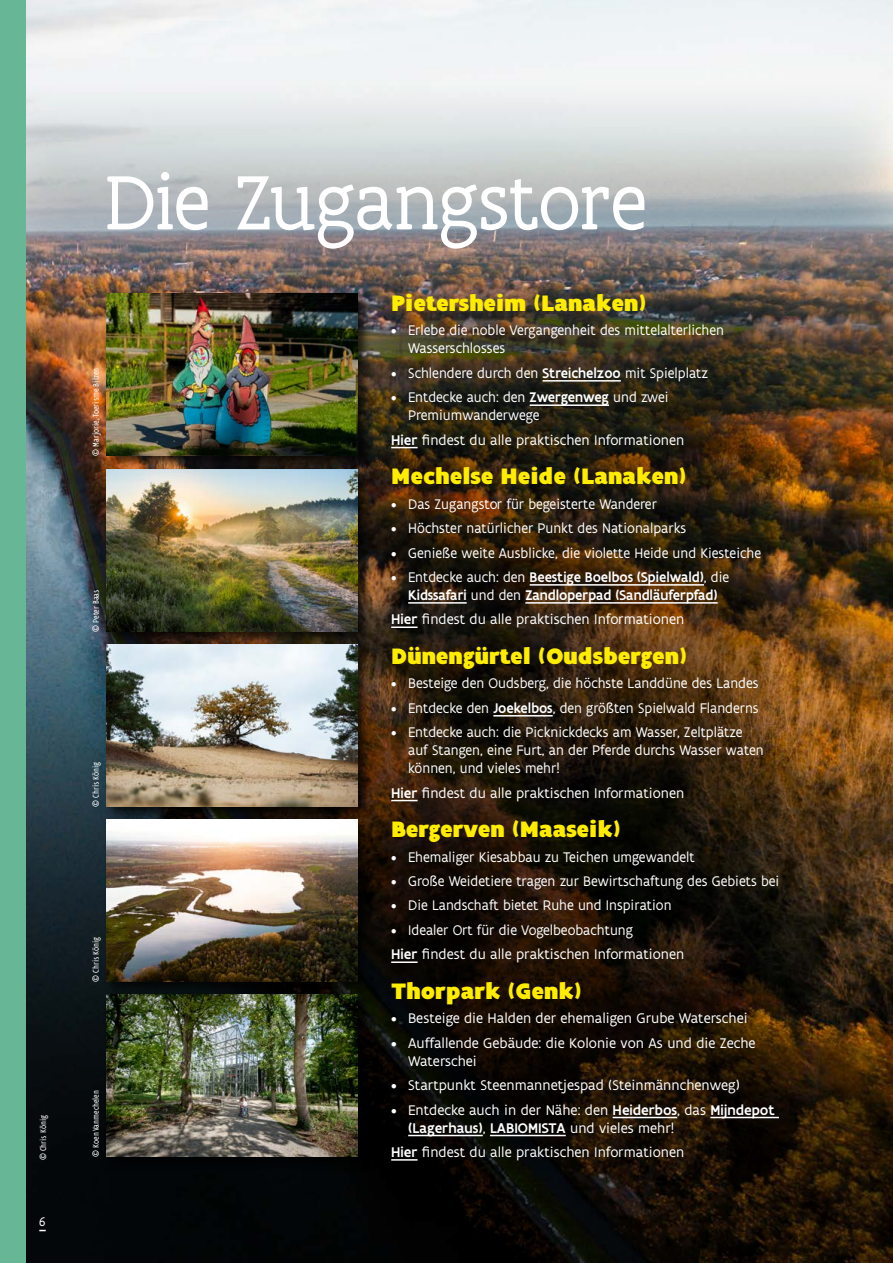
<style>
.page{position:relative;width:893px;height:1263px;background:#fff}
.page>*{position:absolute;margin:0;border:0;box-sizing:border-box;transform-origin:0 0}
.t1{font:82.5px "Flanders Art Serif";letter-spacing:-.015em;color:#fff}
.t2{font:900 24px "Flanders Art Sans";color:#ffed00}
.t3{font:15px/18px "Flanders Art Sans";color:#fff;scale:.96 1}
.t4{font:15px/18px "Flanders Art Sans";color:#fff}
.t5{font:500 15px/18px "Flanders Art Sans";color:#fff;text-align:center;scale:.96 1}
.t6{font:13.5px "Flanders Art Sans";color:#fff}
.t7{font:condensed 9px "Flanders Art Sans";color:#fff}
.s1{font-weight:500}
.s2{font-weight:400}
</style>
<div class="page">
<img style="left:26px;top:0;width:867px;height:1263px">
<svg style="left:26px;top:57px;width:867px;height:188px"></svg>
<svg style="left:358px;top:280px;width:429px;height:889px;background:#291d0d"></svg>
<div style="left:0;top:0;width:26px;height:1263px;background:#67b696"></div>
<hr style="left:543px;top:380px;width:78px;height:2px;background:#fff">
<hr style="left:530px;top:404px;width:79px;height:2px;background:#fff">
<svg style="left:391px;top:447px;width:27px;height:1px"></svg>
<hr style="left:530px;top:584px;width:174px;height:2px;background:#fff">
<hr style="left:408px;top:602px;width:59px;height:2px;background:#fff">
<hr style="left:525px;top:602px;width:193px;height:2px;background:#fff">
<hr style="left:391px;top:626px;width:27px;height:2px;background:#fff">
<hr style="left:493px;top:715px;width:60px;height:1px;background:#fff">
<svg style="left:391px;top:800px;width:27px;height:1px"></svg>
<hr style="left:391px;top:961px;width:27px;height:2px;background:#fff">
<hr style="left:613px;top:1117px;width:64px;height:1px;background:#fff">
<hr style="left:710px;top:1117px;width:69px;height:1px;background:#fff">
<hr style="left:408px;top:1135px;width:75px;height:1px;background:#fff">
<hr style="left:490px;top:1135px;width:76px;height:1px;background:#fff">
<svg style="left:391px;top:1159px;width:27px;height:1px"></svg>
<div style="left:103px;top:466px;width:270px;height:180px;background:#000;opacity:.75"></div>
<img style="left:107px;top:471px;width:251px;height:161px">
<div style="left:103px;top:290px;width:270px;height:181px;background:#000;opacity:.75"></div>
<img style="left:107px;top:293px;width:251px;height:163px">
<div style="left:103px;top:641px;width:270px;height:180px;background:#000;opacity:.75"></div>
<img style="left:107px;top:644px;width:251px;height:163px">
<div style="left:103px;top:991px;width:270px;height:180px;background:#000"></div>
<img style="left:107px;top:996px;width:251px;height:161px">
<div style="left:103px;top:816px;width:270px;height:180px;background:#000;opacity:.75"></div>
<img style="left:107px;top:819px;width:251px;height:163px">
<p class="t7" style="left:38px;top:1160px;width:47px;rotate:-90deg">© Chris König</p>
<p class="t6" style="left:39px;top:1213px;width:8px">6</p>
<h1 class="t1" style="left:106px;top:154px;width:544px">Die Zugangstore</h1>
<p class="t7" style="left:91px;top:455px;width:89px;rotate:-90deg">© Marjorie, Toerisme Bilzen</p>
<p class="t7" style="left:91px;top:631px;width:44px;rotate:-90deg">© Peter Baas</p>
<p class="t7" style="left:91px;top:807px;width:47px;rotate:-90deg">© Chris König</p>
<p class="t7" style="left:91px;top:982px;width:47px;rotate:-90deg">© Chris König</p>
<p class="t7" style="left:91px;top:1157px;width:68px;rotate:-90deg">© Koen Vanmechelen</p>
<h2 class="t2" style="left:391px;top:289px;width:257px">Pietersheim (Lanaken)</h2>
<p class="t3" style="left:408px;top:322px;width:331px;text-indent:-17px">• Erlebe die noble Vergangenheit des mittelalterlichen<br>Wasserschlosses</p>
<p class="t3" style="left:391px;top:364px;width:331px">• Schlendere durch den <span class="s1">Streichelzoo</span> mit Spielplatz</p>
<p class="t3" style="left:408px;top:389px;width:273px;text-indent:-17px">• Entdecke auch: den <span class="s1">Zwergenweg</span> und zwei<br>Premiumwanderwege</p>
<p class="t4" style="left:391px;top:431px;width:295px"><span class="s1">Hier</span> findest du alle praktischen Informationen</p>
<h2 class="t2" style="left:391px;top:462px;width:297px">Mechelse Heide (Lanaken)</h2>
<p class="t3" style="left:391px;top:495px;width:278px">• Das Zugangstor für begeisterte Wanderer</p>
<p class="t3" style="left:391px;top:519px;width:309px">• Höchster natürlicher Punkt des Nationalparks</p>
<p class="t3" style="left:391px;top:544px;width:387px">• Genieße weite Ausblicke, die violette Heide und Kiesteiche</p>
<p class="t5" style="left:391px;top:568px;width:354px"><span class="s2">• Entdecke auch: den</span> Beestige Boelbos (Spielwald)<span class="s2">, die<br></span>Kidssafari <span class="s2">und den</span> Zandloperpad (Sandläuferpfad)</p>
<p class="t4" style="left:391px;top:611px;width:295px"><span class="s1">Hier</span> findest du alle praktischen Informationen</p>
<h2 class="t2" style="left:391px;top:642px;width:298px">Dünengürtel (Oudsbergen)</h2>
<p class="t3" style="left:391px;top:675px;width:384px">• Besteige den Oudsberg, die höchste Landdüne des Landes</p>
<p class="t3" style="left:391px;top:699px;width:384px">• Entdecke den <span class="s1">Joekelbos</span>, den größten Spielwald Flanderns</p>
<p class="t3" style="left:408px;top:723px;width:372px;text-indent:-17px">• Entdecke auch: die Picknickdecks am Wasser, Zeltplätze auf Stangen, eine Furt, an der Pferde durchs Wasser waten können, und vieles mehr!</p>
<p class="t4" style="left:391px;top:784px;width:295px"><span class="s1">Hier</span> findest du alle praktischen Informationen</p>
<h2 class="t2" style="left:391px;top:815px;width:231px">Bergerven (Maaseik)</h2>
<p class="t3" style="left:391px;top:848px;width:318px">• Ehemaliger Kiesabbau zu Teichen umgewandelt</p>
<p class="t3" style="left:391px;top:872px;width:406px">• Große Weidetiere tragen zur Bewirtschaftung des Gebiets bei</p>
<p class="t3" style="left:391px;top:897px;width:294px">• Die Landschaft bietet Ruhe und Inspiration</p>
<p class="t3" style="left:391px;top:918px;width:307px;line-height:24.5px">• Idealer Ort für die Vogelbeobachtung<br><span class="s1">Hier</span> findest du alle praktischen Informationen</p>
<h2 class="t2" style="left:391px;top:976px;width:192px">Thorpark (Genk)</h2>
<p class="t4" style="left:391px;top:1010px;width:358px">• Besteige die Halden der ehemaligen Grube Waterschei</p>
<p class="t4" style="left:408px;top:1034px;width:349px;text-indent:-17px">• Auffallende Gebäude: die Kolonie von As und die Zeche<br>Waterschei</p>
<p class="t4" style="left:391px;top:1076px;width:350px">• Startpunkt Steenmannetjespad (Steinmännchenweg)</p>
<p class="t4" style="left:408px;top:1101px;width:368px;text-indent:-17px">• Entdecke auch in der Nähe: den <span class="s1">Heiderbos</span>, das <span class="s1">Mijndepot (Lagerhaus)</span>, <span class="s1">LABIOMISTA</span> und vieles mehr!</p>
<p class="t4" style="left:391px;top:1143px;width:295px"><span class="s1">Hier</span> findest du alle praktischen Informationen</p>
</div>
